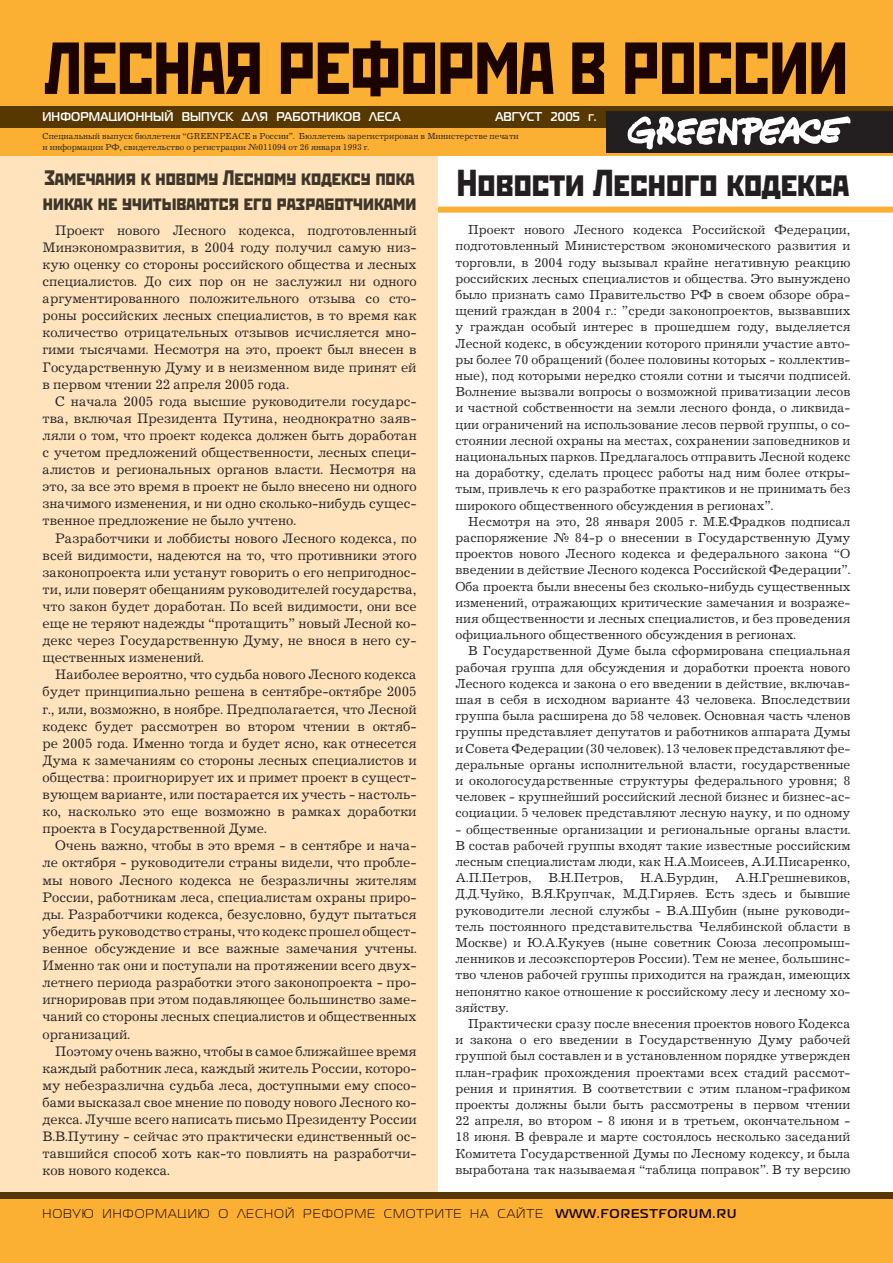
<style>
.page{position:relative;width:893px;height:1263px;background:#fff}
.page>*{position:absolute;margin:0;border:0;box-sizing:border-box;transform-origin:0 0}
.t1{font:73.5px "Rodchenko C";color:#1b0300;scale:.92 1}
.t2{font:37.5px "Rodchenko C";color:#231f20}
.t3{font:21px/25.2px "Rodchenko C";color:#3f362a}
.t4{font:14.25px/17.1px "Journal C";color:#231f20;text-align:justify}
.t5{font:13.5px/16.2px "Journal C";color:#231f20;text-align:justify}
.t6{font:12.75px "Magistral C";letter-spacing:.075em;color:#1b0300}
.t7{font:700 12.75px "Magistral C";letter-spacing:.01em;color:#fff;scale:.9 1}
.t8{font:9px/10.8px "Journal C";color:#231f20}
.s1{font-weight:700}
</style>
<div class="page">
<div style="left:393px;top:207px;width:500px;height:6px;background:#fbb034"></div>
<div style="left:0;top:0;width:437px;height:1263px;background:#fee3bd"></div>
<div style="left:0;top:0;width:893px;height:156px;background:#fbb034"></div>
<div style="left:0;top:107px;width:893px;height:21px;background:#563800"></div>
<div style="left:607px;top:112px;width:286px;height:41px;background:#231f20"></div>
<svg style="left:628px;top:116px;width:223px;height:33px"></svg>
<div style="left:0;top:1193px;width:893px;height:51px;background:#563800"></div>
<div style="left:0;top:1199px;width:893px;height:64px;background:#fbb034"></div>
<h1 class="t1" style="left:45px;top:28px;width:874px">ЛЕСНАЯ РЕФОРМА В РОССИИ</h1>
<p class="t8" style="left:43px;top:131px;width:478px">Специальный выпуск бюллетеня “GREENPEACE в России”. Бюллетень зарегистрирован в Министерстве печати и информации РФ, свидетельство о регистрации №011094 от 26 января 1993 г.</p>
<p class="t7" style="left:43px;top:109px;width:399px">ИНФОРМАЦИОННЫЙ ВЫПУСК ДЛЯ РАБОТНИКОВ ЛЕСА</p>
<p class="t7" style="left:495px;top:109px;width:114px">АВГУСТ 2005 г.</p>
<h3 class="t3" style="left:43px;top:164px;width:375px">Замечания к новому Лесному кодексу пока никак не учитываются его разработчиками</h3>
<p class="t4" style="left:43px;top:222px;width:376px;text-indent:13px">Проект нового Лесного кодекса, подготовленный Минэкономразвития, в 2004 году получил самую низ&shy;кую оценку со стороны российского общества и лесных специалистов. До сих пор он не заслужил ни одного аргументированного положительного отзыва со сто&shy;роны российских лесных специалистов, в то время как количество отрицательных отзывов исчисляется мно&shy;гими тысячами. Несмотря на это, проект был внесен в Государственную Думу и в неизменном виде принят ей в первом чтении 22 апреля 2005 года.</p>
<p class="t4" style="left:43px;top:393px;width:376px;text-indent:13px">С начала 2005 года высшие руководители государс&shy;тва, включая Президента Путина, неоднократно заяв&shy;ляли о том, что проект кодекса должен быть доработан с учетом предложений общественности, лесных специ&shy;алистов и региональных органов власти. Несмотря на это, за все это время в проект не было внесено ни одного значимого изменения, и ни одно сколько-нибудь сущес&shy;твенное предложение не было учтено.</p>
<p class="t4" style="left:43px;top:530px;width:376px;text-indent:13px">Разработчики и лоббисты нового Лесного кодекса, по всей видимости, надеются на то, что противники этого законопроекта или устанут говорить о его непригоднос&shy;ти, или поверят обещаниям руководителей государства, что закон будет доработан. По всей видимости, они все еще не теряют надежды “протащить” новый Лесной ко&shy;декс через Государственную Думу, не внося в него су&shy;щественных изменений.</p>
<p class="t4" style="left:43px;top:667px;width:376px;text-indent:13px">Наиболее вероятно, что судьба нового Лесного кодекса будет принципиально решена в сентябре-октябре 2005 г., или, возможно, в ноябре. Предполагается, что Лесной кодекс будет рассмотрен во втором чтении в октяб&shy;ре 2005 года. Именно тогда и будет ясно, как отнесется Дума к замечаниям со стороны лесных специалистов и общества: проигнорирует их и примет проект в сущест&shy;вующем варианте, или постарается их учесть - настоль&shy;ко, насколько это еще возможно в рамках доработки проекта в Государственной Думе.</p>
<p class="t4" style="left:43px;top:838px;width:376px;text-indent:13px">Очень важно, чтобы в это время - в сентябре и нача&shy;ле октября - руководители страны видели, что пробле&shy;мы нового Лесного кодекса не безразличны жителям России, работникам леса, специалистам охраны приро&shy;ды. Разработчики кодекса, безусловно, будут пытаться убедить руководство страны, что кодекс прошел общест&shy;венное обсуждение и все важные замечания учтены.<br>Именно так они и поступали на протяжении всего двух&shy;летнего периода разработки этого законопроекта - про&shy;игнорировав при этом подавляющее большинство заме&shy;чаний со стороны лесных специалистов и общественных организаций.</p>
<p class="t4" style="left:43px;top:1043px;width:376px;text-indent:13px">Поэтому очень важно, чтобы в самое ближайшее время каждый работник леса, каждый житель России, которо&shy;му небезразлична судьба леса, доступными ему спосо&shy;бами высказал свое мнение по поводу нового Лесного ко&shy;декса. Лучше всего написать письмо Президенту России В.В.Путину - сейчас это практически единственный ос&shy;тавшийся способ хоть как-то повлиять на разработчи&shy;ков нового кодекса.</p>
<h2 class="t2" style="left:457px;top:162px;width:394px">Новости Лесного кодекса</h2>
<p class="t5" style="left:455px;top:222px;width:396px;text-indent:13px">Проект нового Лесного кодекса Российской Федерации, подготовленный Министерством экономического развития и торговли, в 2004 году вызывал крайне негативную реакцию российских лесных специалистов и общества. Это вынуждено было признать само Правительство РФ в своем обзоре обра&shy;щений граждан в 2004 г.: ”среди законопроектов, вызвавших у граждан особый интерес в прошедшем году, выделяется Лесной кодекс, в обсуждении которого приняли участие авто&shy;ры более 70 обращений (более половины которых - коллектив&shy;ные), под которыми нередко стояли сотни и тысячи подписей.<br>Волнение вызвали вопросы о возможной приватизации лесов и частной собственности на земли лесного фонда, о ликвида&shy;ции ограничений на использование лесов первой группы, о со&shy;стоянии лесной охраны на местах, сохранении заповедников и национальных парков. Предлагалось отправить Лесной кодекс на доработку, сделать процесс работы над ним более откры&shy;тым, привлечь к его разработке практиков и не принимать без широкого общественного обсуждения в регионах”.</p>
<p class="t5" style="left:455px;top:514px;width:396px;text-indent:13px">Несмотря на это, 28 января 2005 г. М.Е.Фрадков подписал распоряжение № 84-р о внесении в Государственную Думу проектов нового Лесного кодекса и федерального закона “О введении в действие Лесного кодекса Российской Федерации”.<br>Оба проекта были внесены без сколько-нибудь существенных изменений, отражающих критические замечания и возраже&shy;ния общественности и лесных специалистов, и без проведения официального общественного обсуждения в регионах.</p>
<p class="t5" style="left:455px;top:643px;width:396px;text-indent:13px">В Государственной Думе была сформирована специальная рабочая группа для обсуждения и доработки проекта нового Лесного кодекса и закона о его введении в действие, включав&shy;шая в себя в исходном варианте 43 человека. Впоследствии группа была расширена до 58 человек. Основная часть членов группы представляет депутатов и работников аппарата Думы и Совета Федерации (30 человек). 13 человек представляют фе&shy;деральные органы исполнительной власти, государственные и окологосударственные структуры федерального уровня; 8 человек - крупнейший российский лесной бизнес и бизнес-ас&shy;социации. 5 человек представляют лесную науку, и по одному</p>
<p class="t5" style="left:455px;top:822px;width:396px">- общественные организации и региональные органы власти.<br>В состав рабочей группы входят такие известные российским лесным специалистам люди, как Н.А.Моисеев, А.И.Писаренко, А.П.Петров, В.Н.Петров, Н.А.Бурдин, А.Н.Грешневиков, Д.Д.Чуйко, В.Я.Крупчак, М.Д.Гиряев. Есть здесь и бывшие руководители лесной службы - В.А.Шубин (ныне руководи&shy;тель постоянного представительства Челябинской области в Москве) и Ю.А.Кукуев (ныне советник Союза лесопромыш&shy;ленников и лесоэкспортеров России). Тем не менее, большинс&shy;тво членов рабочей группы приходится на граждан, имеющих непонятно какое отношение к российскому лесу и лесному хо&shy;зяйству.</p>
<p class="t5" style="left:455px;top:1016px;width:396px;text-indent:13px">Практически сразу после внесения проектов нового Кодекса и закона о его введении в Государственную Думу рабочей группой был составлен и в установленном порядке утвержден план-график прохождения проектами всех стадий рассмот&shy;рения и принятия. В соответствии с этим планом-графиком проекты должны были быть рассмотрены в первом чтении 22 апреля, во втором - 8 июня и в третьем, окончательном - 18 июня. В феврале и марте состоялось несколько заседаний Комитета Государственной Думы по Лесному кодексу, и была выработана так называемая “таблица поправок”. В ту версию</p>
<p class="t6" style="left:43px;top:1207px;width:695px">НОВУЮ ИНФОРМАЦИЮ О ЛЕСНОЙ РЕФОРМЕ СМОТРИТЕ НА САЙТЕ <span class="s1">WWW.FORESTFORUM.RU</span></p>
</div>
